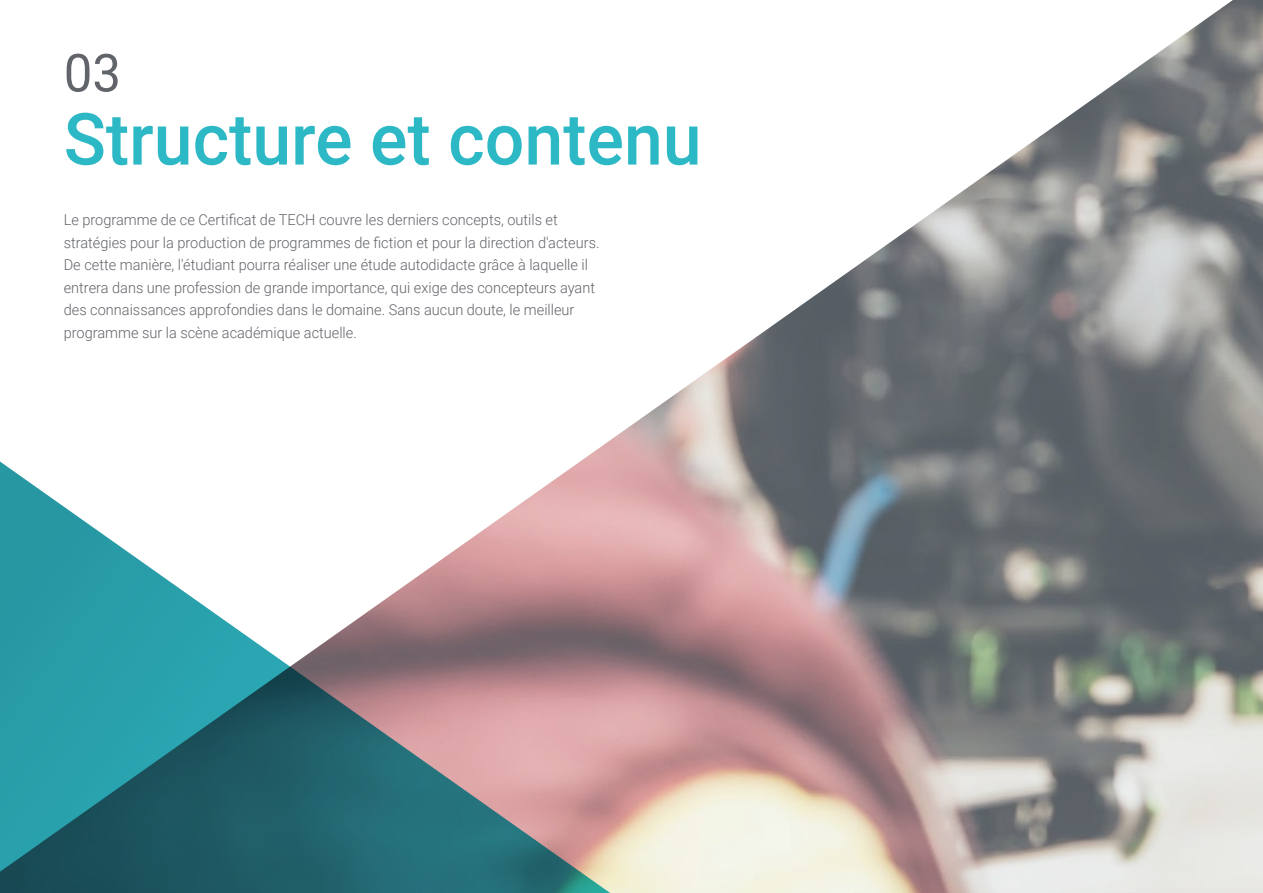
<style>
.page{position:relative;width:1263px;height:893px;background:#fff}
.page>*{position:absolute;margin:0;border:0;box-sizing:border-box;transform-origin:0 0}
.t1{font:500 72px "Roboto";color:#2db8c5}
.t2{font:52.5px "Roboto";color:#61646a}
.t3{font:300 15px/22.5px "Roboto";color:#61646a}
</style>
<div class="page">
<img style="left:602px;top:0;width:661px;height:893px">
<svg style="left:0;top:446px;width:640px;height:447px"></svg>
<h2 class="t2" style="left:64px;top:36px;width:59px">03</h2>
<h1 class="t1" style="left:64px;top:89px;width:639px">Structure et contenu</h1>
<p class="t3" style="left:64px;top:208px;width:537px">Le programme de ce Certificat de TECH couvre les derniers concepts, outils et stratégies pour la production de programmes de fiction et pour la direction d'acteurs.<br>De cette manière, l'étudiant pourra réaliser une étude autodidacte grâce à laquelle il entrera dans une profession de grande importance, qui exige des concepteurs ayant des connaissances approfondies dans le domaine. Sans aucun doute, le meilleur programme sur la scène académique actuelle.</p>
</div>
